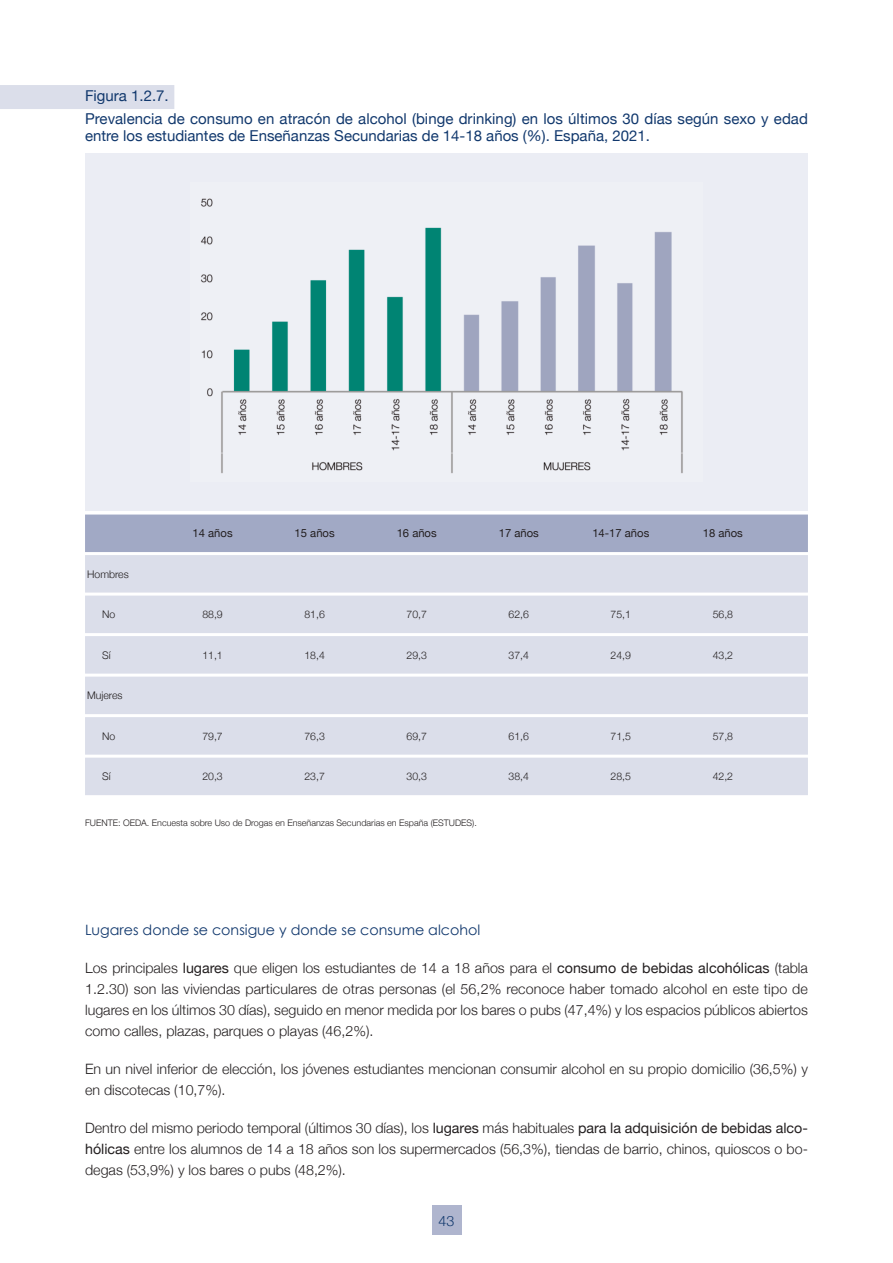
<style>
.page{position:relative;width:893px;height:1263px;background:#fff}
.page>*{position:absolute;margin:0;border:0;box-sizing:border-box;transform-origin:0 0}
.t1{font:15px/23.7px "Helvetica Neue";letter-spacing:.005em;color:#11386d}
.t2{font:300 14.25px/21px "Helvetica Neue";color:#231f20;text-align:justify}
.t3{font:14.25px "Century Gothic";color:#11386d}
.t4{font:300 14.25px "Helvetica Neue";color:#11386d}
.t5{font:11.25px "Helvetica Neue";color:#231f20}
.t6{font:300 10.5px "Helvetica Neue";color:#231f20}
.t7{font:300 9px "Helvetica Neue";color:#231f20}
.s1{font-weight:400}
</style>
<div class="page">
<div style="left:432px;top:1205px;width:29px;height:30px;background:#afb5ce"></div>
<div style="left:0;top:85px;width:174px;height:24px;background:#dbdeea"></div>
<div style="left:85px;top:153px;width:723px;height:357px;background:#ebedf4"></div>
<img style="left:201px;top:198px;width:482px;height:276px">
<div style="left:85px;top:514px;width:723px;height:38px;background:#a1a9c5"></div>
<div style="left:85px;top:555px;width:723px;height:38px;background:#dbdeea"></div>
<div style="left:85px;top:596px;width:723px;height:37px;background:#dbdeea"></div>
<div style="left:85px;top:636px;width:723px;height:38px;background:#dbdeea"></div>
<div style="left:85px;top:677px;width:723px;height:37px;background:#dbdeea"></div>
<div style="left:85px;top:717px;width:723px;height:38px;background:#dbdeea"></div>
<div style="left:85px;top:758px;width:723px;height:37px;background:#dbdeea"></div>
<p class="t1" style="left:85px;top:83px;width:724px">Figura 1.2.7.<br>Prevalencia de consumo en atracón de alcohol (binge drinking) en los últimos 30 días según sexo y edad</p>
<p class="t1" style="left:85px;top:124px;width:566px">entre los estudiantes de Enseñanzas Secundarias de 14-18 años (%). España, 2021.</p>
<p class="t5" style="left:193px;top:526px;width:42px">14 años</p>
<p class="t5" style="left:295px;top:526px;width:42px">15 años</p>
<p class="t5" style="left:397px;top:526px;width:42px">16 años</p>
<p class="t5" style="left:499px;top:526px;width:42px">17 años</p>
<p class="t5" style="left:592px;top:526px;width:58px">14-17 años</p>
<p class="t5" style="left:703px;top:526px;width:42px">18 años</p>
<p class="t6" style="left:87px;top:567px;width:43px">Hombres</p>
<p class="t6" style="left:102px;top:608px;width:15px">No</p>
<p class="t6" style="left:202px;top:608px;width:22px">88,9</p>
<p class="t6" style="left:304px;top:608px;width:22px">81,6</p>
<p class="t6" style="left:406px;top:608px;width:22px">70,7</p>
<p class="t6" style="left:509px;top:608px;width:22px">62,6</p>
<p class="t6" style="left:611px;top:608px;width:22px">75,1</p>
<p class="t6" style="left:713px;top:608px;width:22px">56,8</p>
<p class="t6" style="left:102px;top:648px;width:10px">Sí</p>
<p class="t6" style="left:202px;top:648px;width:22px">11,1</p>
<p class="t6" style="left:304px;top:648px;width:22px">18,4</p>
<p class="t6" style="left:406px;top:648px;width:22px">29,3</p>
<p class="t6" style="left:509px;top:648px;width:22px">37,4</p>
<p class="t6" style="left:611px;top:648px;width:22px">24,9</p>
<p class="t6" style="left:713px;top:648px;width:22px">43,2</p>
<p class="t6" style="left:87px;top:689px;width:37px">Mujeres</p>
<p class="t6" style="left:102px;top:730px;width:15px">No</p>
<p class="t6" style="left:202px;top:730px;width:22px">79,7</p>
<p class="t6" style="left:304px;top:730px;width:22px">76,3</p>
<p class="t6" style="left:406px;top:730px;width:22px">69,7</p>
<p class="t6" style="left:509px;top:730px;width:22px">61,6</p>
<p class="t6" style="left:611px;top:730px;width:22px">71,5</p>
<p class="t6" style="left:713px;top:730px;width:22px">57,8</p>
<p class="t6" style="left:102px;top:770px;width:10px">Sí</p>
<p class="t6" style="left:202px;top:770px;width:22px">20,3</p>
<p class="t6" style="left:304px;top:770px;width:22px">23,7</p>
<p class="t6" style="left:406px;top:770px;width:22px">30,3</p>
<p class="t6" style="left:509px;top:770px;width:22px">38,4</p>
<p class="t6" style="left:611px;top:770px;width:22px">28,5</p>
<p class="t6" style="left:713px;top:770px;width:22px">42,2</p>
<p class="t7" style="left:85px;top:817px;width:393px">FUENTE: OEDA. Encuesta sobre Uso de Drogas en Enseñanzas Secundarias en España (ESTUDES).</p>
<p class="t3" style="left:85px;top:920px;width:397px">Lugares donde se consigue y donde se consume alcohol</p>
<p class="t2" style="left:85px;top:957px;width:724px">Los principales <span class="s1">lugares</span> que eligen los estudiantes de 14 a 18 años para el <span class="s1">consumo de bebidas alcohólicas</span> (tabla 1.2.30) son las viviendas particulares de otras personas (el 56,2% reconoce haber tomado alcohol en este tipo de lugares en los últimos 30 días), seguido en menor medida por los bares o pubs (47,4%) y los espacios públicos abiertos como calles, plazas, parques o playas (46,2%).</p>
<p class="t2" style="left:85px;top:1058px;width:724px">En un nivel inferior de elección, los jóvenes estudiantes mencionan consumir alcohol en su propio domicilio (36,5%) y en discotecas (10,7%).</p>
<p class="t2" style="left:85px;top:1117px;width:724px">Dentro del mismo periodo temporal (últimos 30 días), los <span class="s1">lugares</span> más habituales <span class="s1">para la adquisición de bebidas alco&shy;hólicas</span> entre los alumnos de 14 a 18 años son los supermercados (56,3%), tiendas de barrio, chinos, quioscos o bo&shy;degas (53,9%) y los bares o pubs (48,2%).</p>
<p class="t4" style="left:439px;top:1212px;width:17px">43</p>
</div>
